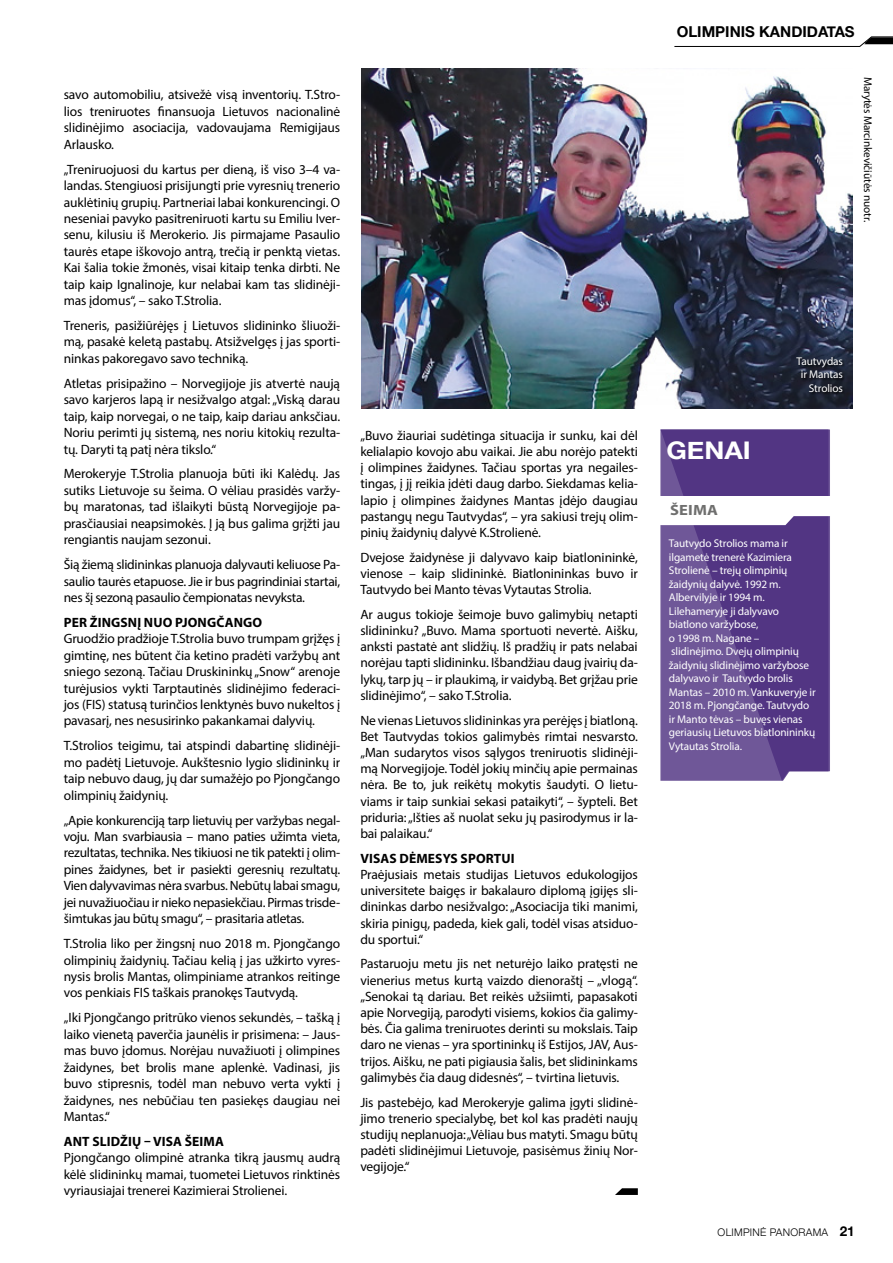
<style>
.page{position:relative;width:893px;height:1263px;background:#fff}
.page>*{position:absolute;margin:0;border:0;box-sizing:border-box;transform-origin:0 0}
.t1{font:700 24.3px "Helvetica Neue";color:#fff;scale:1.11 1}
.t2{font:700 15px "Helvetica Neue";color:#000}
.t3{font:700 14.85px "Myriad Pro";letter-spacing:.01em;color:#6f6f6e;scale:1.11 1}
.t4{font:13.5px/16.5px "Myriad Pro";letter-spacing:-.01em;color:#000;text-align:justify}
.t5{font:700 13.5px "Myriad Pro";letter-spacing:.01em;color:#000}
.t6{font:11.25px/13.5px "Myriad Pro";letter-spacing:-.01em;color:#fff;text-align:right}
.t7{font:11.25px "Myriad Pro";letter-spacing:-.01em;color:#000}
.t8{font:300 10.5px "Helvetica Neue";letter-spacing:.025em;color:#000}
.s1{font-weight:700;font-size:13.5px}
</style>
<div class="page">
<svg style="left:615px;top:1188px;width:23px;height:7px"></svg>
<svg style="left:674px;top:36px;width:219px;height:11px"></svg>
<img style="left:361px;top:68px;width:491px;height:340px">
<div style="left:797px;top:356px;width:48px;height:39px;background:#000;opacity:.75"></div>
<svg style="left:660px;top:429px;width:170px;height:352px;background:#5f448c"></svg>
<svg style="left:660px;top:496px;width:170px;height:29px"></svg>
<p class="t4" style="left:64px;top:86px;width:278px">savo automobiliu, atsivežė visą inventorių. T.Stro&shy;lios treniruotes finansuoja Lietuvos nacionalinė slidinėjimo asociacija, vadovaujama Remigijaus Arlausko.</p>
<p class="t4" style="left:64px;top:161px;width:278px">„Treniruojuosi du kartus per dieną, iš viso 3–4 va&shy;landas. Stengiuosi prisijungti prie vyresnių trenerio auklėtinių grupių. Partneriai labai konkurencingi. O neseniai pavyko pasitreniruoti kartu su Emiliu Iver&shy;senu, kilusiu iš Merokerio. Jis pirmajame Pasaulio taurės etape iškovojo antrą, trečią ir penktą vietas.<br>Kai šalia tokie žmonės, visai kitaip tenka dirbti. Ne taip kaip Ignalinoje, kur nelabai kam tas slidinėji&shy;mas įdomus“, – sako T.Strolia.</p>
<p class="t4" style="left:64px;top:317px;width:278px">Treneris, pasižiūrėjęs į Lietuvos slidininko šliuoži&shy;mą, pasakė keletą pastabų. Atsižvelgęs į jas sporti&shy;ninkas pakoregavo savo techniką.</p>
<p class="t4" style="left:64px;top:375px;width:278px">Atletas prisipažino – Norvegijoje jis atvertė naują savo karjeros lapą ir nesižvalgo atgal: „Viską darau taip, kaip norvegai, o ne taip, kaip dariau anksčiau.<br>Noriu perimti jų sistemą, nes noriu kitokių rezulta&shy;tų. Daryti tą patį nėra tikslo.“</p>
<p class="t4" style="left:64px;top:465px;width:278px">Merokeryje T.Strolia planuoja būti iki Kalėdų. Jas sutiks Lietuvoje su šeima. O vėliau prasidės varžy&shy;bų maratonas, tad išlaikyti būstą Norvegijoje pa&shy;prasčiausiai neapsimokės. Į ją bus galima grįžti jau rengiantis naujam sezonui.</p>
<p class="t4" style="left:64px;top:556px;width:278px">Šią žiemą slidininkas planuoja dalyvauti keliuose Pa&shy;saulio taurės etapuose. Jie ir bus pagrindiniai startai, nes šį sezoną pasaulio čempionatas nevyksta.</p>
<p class="t5" style="left:64px;top:613px;width:200px">PER ŽINGSNĮ NUO PJONGČANGO</p>
<p class="t4" style="left:64px;top:630px;width:278px">Gruodžio pradžioje T.Strolia buvo trumpam grįžęs į gimtinę, nes būtent čia ketino pradėti varžybų ant sniego sezoną. Tačiau Druskininkų „Snow“ arenoje turėjusios vykti Tarptautinės slidinėjimo federaci&shy;jos (FIS) statusą turinčios lenktynės buvo nukeltos į pavasarį, nes nesusirinko pakankamai dalyvių.</p>
<p class="t4" style="left:64px;top:737px;width:278px">T.Strolios teigimu, tai atspindi dabartinę slidinėji&shy;mo padėtį Lietuvoje. Aukštesnio lygio slidininkų ir taip nebuvo daug, jų dar sumažėjo po Pjongčango olimpinių žaidynių.</p>
<p class="t4" style="left:64px;top:812px;width:278px">„Apie konkurenciją tarp lietuvių per varžybas negal&shy;voju. Man svarbiausia – mano paties užimta vieta, rezultatas, technika. Nes tikiuosi ne tik patekti į olim&shy;pines žaidynes, bet ir pasiekti geresnių rezultatų.<br>Vien dalyvavimas nėra svarbus. Nebūtų labai smagu, jei nuvažiuočiau ir nieko nepasiekčiau. Pirmas trisde&shy;šimtukas jau būtų smagu“, – prasitaria atletas.</p>
<p class="t4" style="left:64px;top:935px;width:278px">T.Strolia liko per žingsnį nuo 2018 m. Pjongčango olimpinių žaidynių. Tačiau kelią į jas užkirto vyres&shy;nysis brolis Mantas, olimpiniame atrankos reitinge vos penkiais FIS taškais pranokęs Tautvydą.</p>
<p class="t4" style="left:64px;top:1009px;width:278px">„Iki Pjongčango pritrūko vienos sekundės, – tašką į laiko vienetą paverčia jaunėlis ir prisimena: – Jaus&shy;mas buvo įdomus. Norėjau nuvažiuoti į olimpines žaidynes, bet brolis mane aplenkė. Vadinasi, jis buvo stipresnis, todėl man nebuvo verta vykti į žaidynes, nes nebūčiau ten pasiekęs daugiau nei Mantas.“</p>
<p class="t5" style="left:64px;top:1132px;width:162px">ANT SLIDŽIŲ – VISA ŠEIMA</p>
<p class="t4" style="left:64px;top:1149px;width:278px">Pjongčango olimpinė atranka tikrą jausmų audrą kėlė slidininkų mamai, tuometei Lietuvos rinktinės vyriausiajai trenerei Kazimierai Strolienei.</p>
<p class="t4" style="left:360px;top:427px;width:279px">„Buvo žiauriai sudėtinga situacija ir sunku, kai dėl kelialapio kovojo abu vaikai. Jie abu norėjo patekti į olimpines žaidynes. Tačiau sportas yra negailes&shy;tingas, į jį reikia įdėti daug darbo. Siekdamas kelia&shy;lapio į olimpines žaidynes Mantas įdėjo daugiau pastangų negu Tautvydas“, – yra sakiusi trejų olim&shy;pinių žaidynių dalyvė K.Strolienė.</p>
<p class="t4" style="left:360px;top:549px;width:279px">Dvejose žaidynėse ji dalyvavo kaip biatlonininkė, vienose – kaip slidininkė. Biatlonininkas buvo ir Tautvydo bei Manto tėvas Vytautas Strolia.</p>
<p class="t4" style="left:360px;top:606px;width:279px">Ar augus tokioje šeimoje buvo galimybių netapti slidininku? „Buvo. Mama sportuoti nevertė. Aišku, anksti pastatė ant slidžių. Iš pradžių ir pats nelabai norėjau tapti slidininku. Išbandžiau daug įvairių da&shy;lykų, tarp jų – ir plaukimą, ir vaidybą. Bet grįžau prie slidinėjimo“, – sako T.Strolia.</p>
<p class="t4" style="left:360px;top:712px;width:279px">Ne vienas Lietuvos slidininkas yra perėjęs į biatloną.<br>Bet Tautvydas tokios galimybės rimtai nesvarsto. „Man sudarytos visos sąlygos treniruotis slidinėji&shy;mą Norvegijoje. Todėl jokių minčių apie permainas nėra. Be to, juk reikėtų mokytis šaudyti. O lietu&shy;viams ir taip sunkiai sekasi pataikyti“, – šypteli. Bet priduria: „Išties aš nuolat seku jų pasirodymus ir la&shy;bai palaikau.“</p>
<p class="t5" style="left:360px;top:849px;width:156px">VISAS DĖMESYS SPORTUI</p>
<p class="t4" style="left:360px;top:866px;width:279px">Praėjusiais metais studijas Lietuvos edukologijos universitete baigęs ir bakalauro diplomą įgijęs sli&shy;dininkas darbo nesižvalgo: „Asociacija tiki manimi, skiria pinigų, padeda, kiek gali, todėl visas atsiduo&shy;du sportui.“</p>
<p class="t4" style="left:360px;top:955px;width:279px">Pastaruoju metu jis net neturėjo laiko pratęsti ne vienerius metus kurtą vaizdo dienoraštį – „vlogą“. „Senokai tą dariau. Bet reikės užsiimti, papasakoti apie Norvegiją, parodyti visiems, kokios čia galimy&shy;bės. Čia galima treniruotes derinti su mokslais. Taip daro ne vienas – yra sportininkų iš Estijos, JAV, Aus&shy;trijos. Aišku, ne pati pigiausia šalis, bet slidininkams galimybės čia daug didesnės“, – tvirtina lietuvis.</p>
<p class="t4" style="left:360px;top:1094px;width:279px">Jis pastebėjo, kad Merokeryje galima įgyti slidinė&shy;jimo trenerio specialybę, bet kol kas pradėti naujų studijų neplanuoja: „Vėliau bus matyti. Smagu būtų padėti slidinėjimui Lietuvoje, pasisėmus žinių Nor&shy;vegijoje.“</p>
<p class="t2" style="left:677px;top:20px;width:180px">OLIMPINIS KANDIDATAS</p>
<p class="t7" style="left:875px;top:77px;width:147px;rotate:90deg">Marytės Marcinkevičiūtės nuotr.</p>
<h1 class="t1" style="left:666px;top:431px;width:78px">GENAI</h1>
<p class="t3" style="left:670px;top:501px;width:45px">ŠEIMA</p>
<p class="t6" style="left:797px;top:354px;width:48px">Tautvydas ir Mantas<br>Strolios</p>
<p class="t6" style="left:669px;top:537px;width:148px;text-align:left">Tautvydo Strolios mama ir ilgametė trenerė Kazimiera<br>Strolienė – trejų olimpinių žaidynių dalyvė. 1992 m.<br>Albervilyje ir 1994 m.<br>Lilehameryje ji dalyvavo biatlono varžybose,<br>o 1998 m. Nagane –<br>slidinėjimo. Dvejų olimpinių žaidynių slidinėjimo varžybose dalyvavo ir Tautvydo brolis<br>Mantas – 2010 m. Vankuveryje ir<br>2018 m. Pjongčange. Tautvydo ir Manto tėvas – buvęs vienas geriausių Lietuvos biatlonininkų<br>Vytautas Strolia.</p>
<p class="t8" style="left:718px;top:1224px;width:139px">OLIMPINĖ PANORAMA <span class="s1">21</span></p>
</div>
